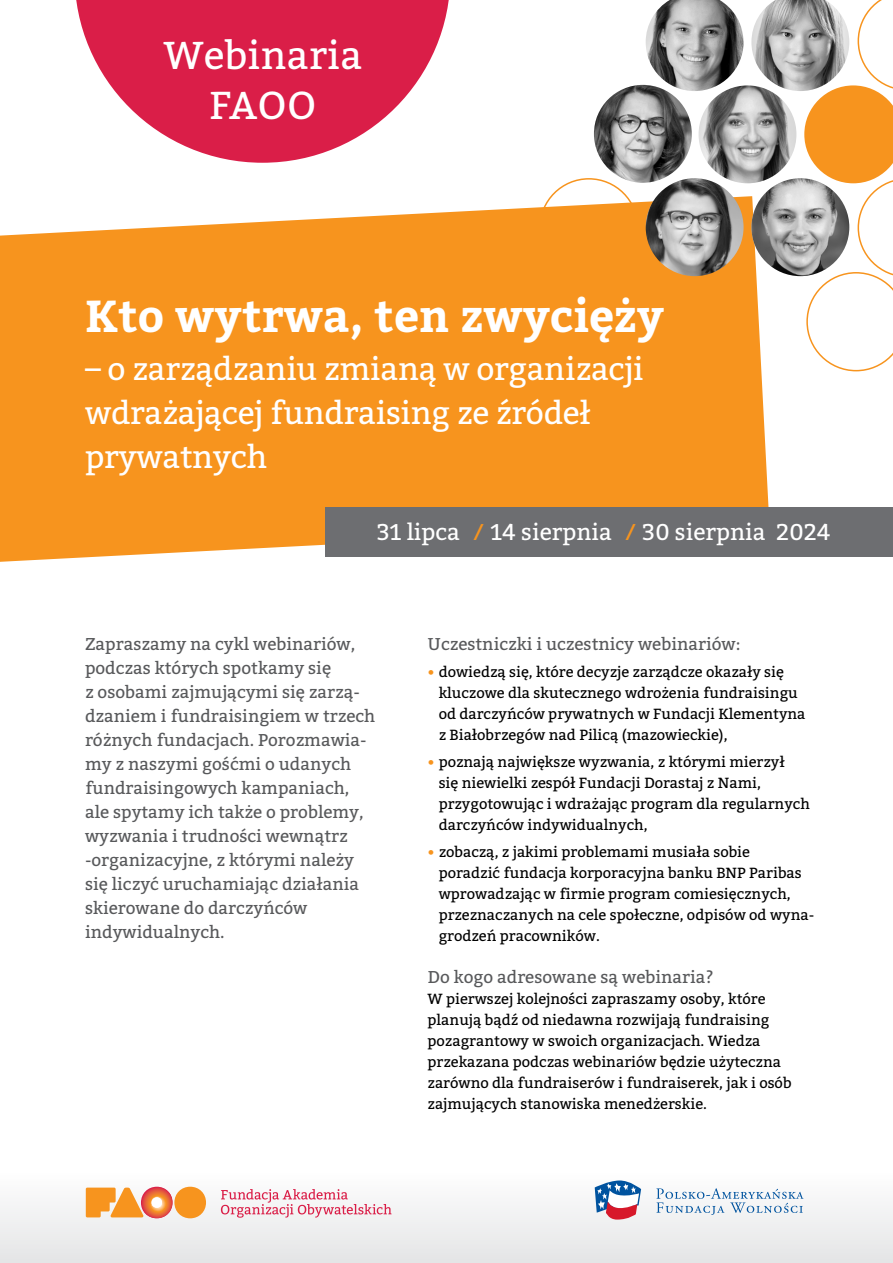
<style>
.page{position:relative;width:893px;height:1263px;background:#fff}
.page>*{position:absolute;margin:0;border:0;box-sizing:border-box;transform-origin:0 0}
.t1{font:700 44.55px "Bitter";letter-spacing:.005em;color:#fff}
.t2{font:38.85px/50.4px "Bitter";letter-spacing:.005em;color:#fff;text-align:center}
.t3{font:31.65px/44.2px "Bitter";letter-spacing:-.01em;color:#fff}
.t4{font:28.2px "Bitter";letter-spacing:.005em;color:#fff}
.t5{font:22.8px "Bitter";color:#fff}
.t6{font:17.1px/24px "Bitter";color:#58595b}
.t7{font:14.7px/21px "Bitter";color:#000}
.s1{color:#f7941e}
</style>
<div class="page">
<svg style="left:0;top:196px;width:769px;height:366px;background:#f79c30"></svg>
<div style="left:325px;top:508px;width:568px;height:49px;background:#6d6e71"></div>
<div style="left:0;top:1159px;width:893px;height:104px;background:linear-gradient(to bottom,#fff,#e4e5e6)"></div>
<div style="left:174px;top:1187px;width:32px;height:31px;background:#f7941e;border-radius:50%"></div>
<svg style="left:86px;top:1187px;width:87px;height:31px"></svg>
<svg style="left:221px;top:1189px;width:171px;height:29px"></svg>
<svg style="left:656px;top:1188px;width:147px;height:27px"></svg>
<svg style="left:595px;top:1180px;width:46px;height:39px"></svg>
<svg style="left:76px;top:0;width:373px;height:163px;fill:#da1e48"></svg>
<img style="left:646px;top:0;width:98px;height:91px">
<img style="left:699px;top:85px;width:52px;height:98px">
<img style="left:646px;top:178px;width:98px;height:98px;border-radius:49px">
<img style="left:594px;top:85px;width:98px;height:98px;border-radius:49px">
<div style="left:539px;top:178px;width:100px;height:99px;border:2px solid #f7941e;border-radius:50%"></div>
<svg style="left:751px;top:0;width:142px;height:371px"></svg>
<h3 class="t4" style="left:157px;top:26px;width:291px">Trzy webinaria FAOO</h3>
<h2 class="t2" style="left:163px;top:31px;width:201px">Webinaria<br>FAOO</h2>
<h3 class="t4" style="left:218px;top:101px;width:169px">narzędziach</h3>
<h1 class="t1" style="left:85px;top:290px;width:581px">Kto wytrwa, ten zwycięży</h1>
<h3 class="t3" style="left:85px;top:347px;width:560px">– o zarządzaniu zmianą w organizacji wdrażającej fundraising ze źródeł prywatnych</h3>
<h3 class="t5" style="left:377px;top:519px;width:455px">31 lipca <span class="s1">/</span> 14 sierpnia <span class="s1">/</span> 30 sierpnia 2024</h3>
<p class="t6" style="left:85px;top:632px;width:292px">Zapraszamy na cykl webinariów, podczas których spotkamy się<br>z osobami zajmującymi się zarzą&shy;dzaniem i fundraisingiem w trzech różnych fundacjach. Porozmawia&shy;my z naszymi gośćmi o udanych fundraisingowych kampaniach, ale spytamy ich także o problemy, wyzwania i trudności wewnątrz -organizacyjne, z którymi należy się liczyć uruchamiając działania skierowane do darczyńców indywidualnych.</p>
<p class="t6" style="left:428px;top:632px;width:314px">Uczestniczki i uczestnicy webinariów:</p>
<p class="t7" style="left:439px;top:661px;width:368px;text-indent:-11px"><span class="s1">•</span> dowiedzą się, które decyzje zarządcze okazały się kluczowe dla skutecznego wdrożenia fundraisingu od darczyńców prywatnych w Fundacji Klementyna z Białobrzegów nad Pilicą (mazowieckie),</p>
<p class="t7" style="left:439px;top:751px;width:373px;text-indent:-11px"><span class="s1">•</span> poznają największe wyzwania, z którymi mierzył<br>się niewielki zespół Fundacji Dorastaj z Nami, przygotowując i wdrażając program dla regularnych darczyńców indywidualnych,</p>
<p class="t7" style="left:439px;top:841px;width:377px;text-indent:-11px"><span class="s1">•</span> zobaczą, z jakimi problemami musiała sobie poradzić fundacja korporacyjna banku BNP Paribas wprowadzając w firmie program comiesięcznych, przeznaczanych na cele społeczne, odpisów od wyna&shy;grodzeń pracowników.</p>
<p class="t6" style="left:428px;top:965px;width:288px">Do kogo adresowane są webinaria?</p>
<p class="t7" style="left:428px;top:988px;width:366px">W pierwszej kolejności zapraszamy osoby, które planują bądź od niedawna rozwijają fundraising pozagrantowy w swoich organizacjach. Wiedza przekazana podczas webinariów będzie użyteczna zarówno dla fundraiserów i fundraiserek, jak i osób zajmujących stanowiska menedżerskie.</p>
</div>
